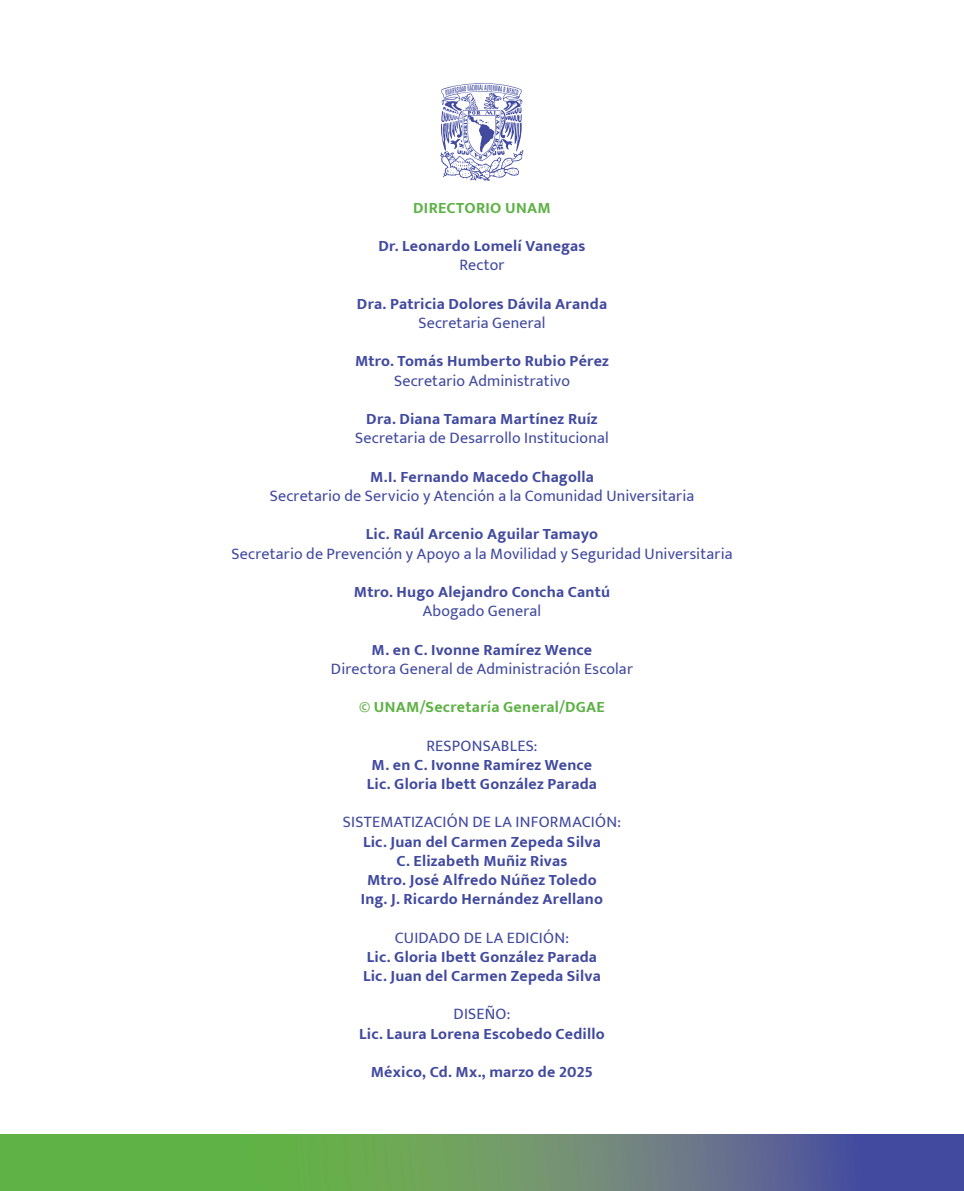
<style>
.page{position:relative;width:964px;height:1191px;background:#fff}
.page>*{position:absolute;margin:0;border:0;box-sizing:border-box;transform-origin:0 0}
.t1{font:700 16px/19.2px "Mukta";letter-spacing:.015em;color:#414a9f}
.t2{font:16px "Mukta";letter-spacing:.01em;color:#414a9f}
.t3{font:700 16px "Mukta";letter-spacing:.015em;color:#5eb246}
</style>
<div class="page">
<svg style="left:440px;top:83px;width:84px;height:98px"></svg>
<svg style="left:0;top:1134px;width:964px;height:57px;background:#618f6b"></svg>
<p class="t3" style="left:413px;top:198px;width:139px">DIRECTORIO UNAM</p>
<p class="t1" style="left:378px;top:236px;width:209px">Dr. Leonardo Lomelí Vanegas</p>
<p class="t2" style="left:459px;top:255px;width:47px">Rector</p>
<p class="t1" style="left:357px;top:294px;width:252px">Dra. Patricia Dolores Dávila Aranda</p>
<p class="t2" style="left:418px;top:313px;width:129px">Secretaria General</p>
<p class="t1" style="left:355px;top:351px;width:255px">Mtro. Tomás Humberto Rubio Pérez</p>
<p class="t2" style="left:394px;top:371px;width:177px">Secretario Administrativo</p>
<p class="t1" style="left:366px;top:409px;width:233px">Dra. Diana Tamara Martínez Ruíz</p>
<p class="t2" style="left:355px;top:428px;width:255px">Secretaria de Desarrollo Institucional</p>
<p class="t1" style="left:370px;top:466px;width:225px">M.I. Fernando Macedo Chagolla</p>
<p class="t2" style="left:270px;top:486px;width:426px">Secretario de Servicio y Atención a la Comunidad Universitaria</p>
<p class="t1" style="left:366px;top:524px;width:234px">Lic. Raúl Arcenio Aguilar Tamayo</p>
<p class="t2" style="left:231px;top:543px;width:502px">Secretario de Prevención y Apoyo a la Movilidad y Seguridad Universitaria</p>
<p class="t1" style="left:354px;top:582px;width:257px">Mtro. Hugo Alejandro Concha Cantú</p>
<p class="t2" style="left:423px;top:601px;width:120px">Abogado General</p>
<p class="t1" style="left:372px;top:639px;width:222px">M. en C. Ivonne Ramírez Wence</p>
<p class="t2" style="left:331px;top:659px;width:303px">Directora General de Administración Escolar</p>
<p class="t3" style="left:359px;top:697px;width:247px">© UNAM/Secretaría General/DGAE</p>
<p class="t2" style="left:426px;top:735px;width:113px">RESPONSABLES:</p>
<p class="t1" style="left:367px;top:754px;width:232px">M. en C. Ivonne Ramírez Wence<br>Lic. Gloria Ibett González Parada</p>
<p class="t2" style="left:343px;top:812px;width:279px">SISTEMATIZACIÓN DE LA INFORMACIÓN:</p>
<p class="t1" style="left:361px;top:831px;width:244px;text-align:center">Lic. Juan del Carmen Zepeda Silva<br>C. Elizabeth Muñiz Rivas<br>Mtro. José Alfredo Núñez Toledo<br>Ing. J. Ricardo Hernández Arellano</p>
<p class="t2" style="left:395px;top:927px;width:176px">CUIDADO DE LA EDICIÓN:</p>
<p class="t1" style="left:363px;top:946px;width:239px">Lic. Gloria Ibett González Parada<br>Lic. Juan del Carmen Zepeda Silva</p>
<p class="t2" style="left:453px;top:1004px;width:58px">DISEÑO:</p>
<p class="t1" style="left:359px;top:1023px;width:247px">Lic. Laura Lorena Escobedo Cedillo</p>
<p class="t1" style="left:371px;top:1062px;width:224px">México, Cd. Mx., marzo de 2025</p>
</div>
